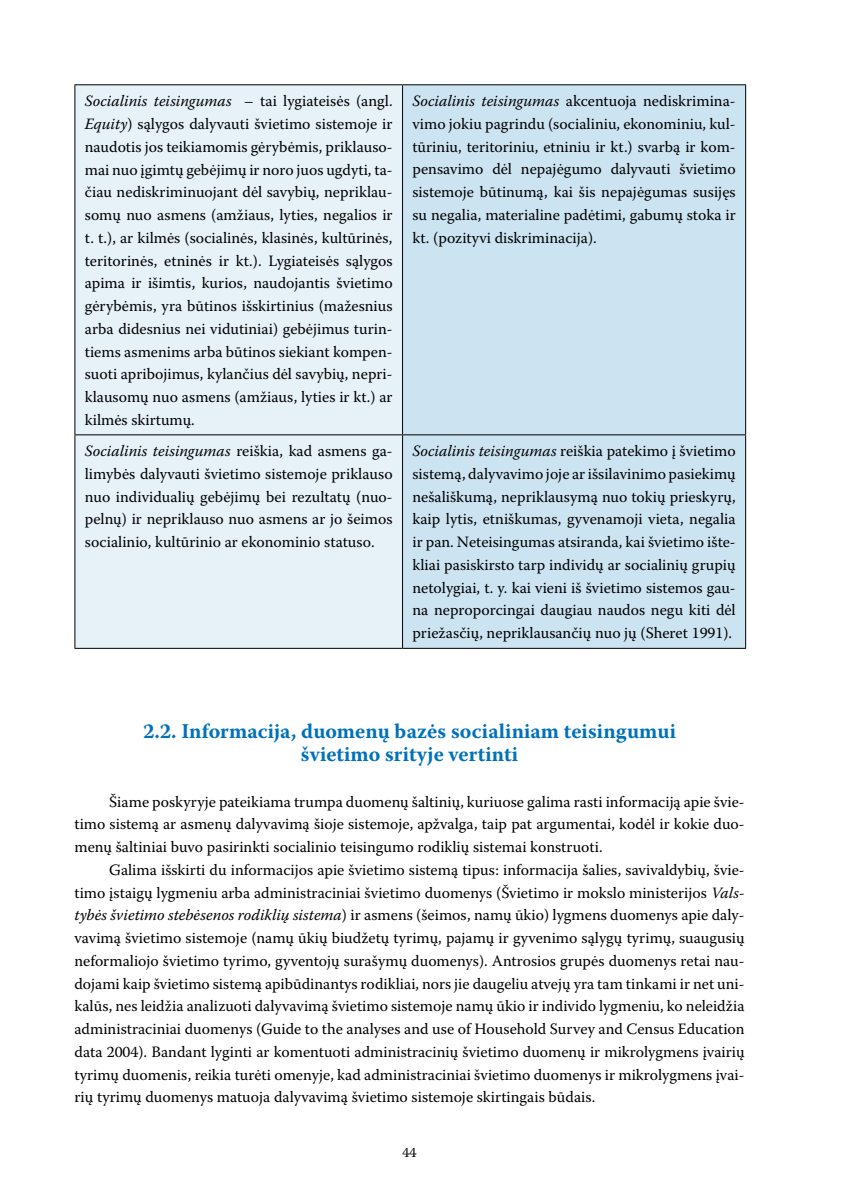
<style>
.page{position:relative;width:844px;height:1191px;background:#fff}
.page>*{position:absolute;margin:0;border:0;box-sizing:border-box;transform-origin:0 0}
.t1{font:700 21px/22.8px "Warnock Pro";color:#0071bc;text-align:center}
.t2{font:15.75px/22.8px "Warnock Pro";color:#000;text-align:justify}
.t3{font:14px "Warnock Pro";color:#000}
.s1{font-style:italic}
</style>
<div class="page">
<div style="left:75px;top:85px;width:327px;height:563px;background:#e6f1f8"></div>
<div style="left:403px;top:85px;width:342px;height:563px;background:#cce3f2"></div>
<hr style="left:74px;top:84px;width:328px;height:1px;background:#000">
<hr style="left:402px;top:84px;width:343px;height:1px;background:#000">
<hr style="left:74px;top:434px;width:328px;height:1px;background:#000">
<hr style="left:402px;top:434px;width:343px;height:1px;background:#000">
<hr style="left:74px;top:648px;width:328px;height:1px;background:#000">
<hr style="left:402px;top:648px;width:343px;height:1px;background:#000">
<hr style="left:74px;top:85px;width:1px;height:349px;background:#000">
<hr style="left:74px;top:435px;width:1px;height:213px;background:#000">
<hr style="left:402px;top:85px;width:1px;height:349px;background:#000">
<hr style="left:745px;top:85px;width:1px;height:349px;background:#000">
<hr style="left:402px;top:435px;width:1px;height:213px;background:#000">
<hr style="left:745px;top:435px;width:1px;height:213px;background:#000">
<p class="t2" style="left:85px;top:89px;width:309px"><span class="s1">Socialinis teisingumas</span> – tai lygiateisės (angl.<br><span class="s1">Equity</span>) sąlygos dalyvauti švietimo sistemoje ir naudotis jos teikiamomis gėrybėmis, priklauso&shy;mai nuo įgimtų gebėjimų ir noro juos ugdyti, ta&shy;čiau nediskriminuojant dėl savybių, nepriklau&shy;somų nuo asmens (amžiaus, lyties, negalios ir t. t.), ar kilmės (socialinės, klasinės, kultūrinės, teritorinės, etninės ir kt.). Lygiateisės sąlygos apima ir išimtis, kurios, naudojantis švietimo gėrybėmis, yra būtinos išskirtinius (mažesnius arba didesnius nei vidutiniai) gebėjimus turin&shy;tiems asmenims arba būtinos siekiant kompen&shy;suoti apribojimus, kylančius dėl savybių, nepri&shy;klausomų nuo asmens (amžiaus, lyties ir kt.) ar kilmės skirtumų.</p>
<p class="t2" style="left:412px;top:89px;width:325px"><span class="s1">Socialinis teisingumas</span> akcentuoja nediskrimina&shy;vimo jokiu pagrindu (socialiniu, ekonominiu, kul&shy;tūriniu, teritoriniu, etniniu ir kt.) svarbą ir kom&shy;pensavimo dėl nepajėgumo dalyvauti švietimo sistemoje būtinumą, kai šis nepajėgumas susijęs su negalia, materialine padėtimi, gabumų stoka ir kt. (pozityvi diskriminacija).</p>
<p class="t2" style="left:85px;top:439px;width:309px"><span class="s1">Socialinis teisingumas</span> reiškia, kad asmens ga&shy;limybės dalyvauti švietimo sistemoje priklauso nuo individualių gebėjimų bei rezultatų (nuo&shy;pelnų) ir nepriklauso nuo asmens ar jo šeimos socialinio, kultūrinio ar ekonominio statuso.</p>
<p class="t2" style="left:412px;top:439px;width:325px"><span class="s1">Socialinis teisingumas</span> reiškia patekimo į švietimo sistemą, dalyvavimo joje ar išsilavinimo pasiekimų nešališkumą, nepriklausymą nuo tokių prieskyrų, kaip lytis, etniškumas, gyvenamoji vieta, negalia ir pan. Neteisingumas atsiranda, kai švietimo ište&shy;kliai pasiskirsto tarp individų ar socialinių grupių netolygiai, t. y. kai vieni iš švietimo sistemos gau&shy;na neproporcingai daugiau naudos negu kiti dėl priežasčių, nepriklausančių nuo jų (Sheret 1991).</p>
<h1 class="t1" style="left:143px;top:720px;width:534px">2.2. Informacija, duomenų bazės socialiniam teisingumui švietimo srityje vertinti</h1>
<p class="t2" style="left:74px;top:790px;width:671px;text-indent:35px">Šiame poskyryje pateikiama trumpa duomenų šaltinių, kuriuose galima rasti informaciją apie švie&shy;timo sistemą ar asmenų dalyvavimą šioje sistemoje, apžvalga, taip pat argumentai, kodėl ir kokie duo&shy;menų šaltiniai buvo pasirinkti socialinio teisingumo rodiklių sistemai konstruoti.</p>
<p class="t2" style="left:74px;top:858px;width:671px;text-indent:35px">Galima išskirti du informacijos apie švietimo sistemą tipus: informacija šalies, savivaldybių, švie&shy;timo įstaigų lygmeniu arba administraciniai švietimo duomenys (Švietimo ir mokslo ministerijos <span class="s1">Vals&shy;tybės švietimo stebėsenos rodiklių sistema</span>) ir asmens (šeimos, namų ūkio) lygmens duomenys apie daly&shy;vavimą švietimo sistemoje (namų ūkių biudžetų tyrimų, pajamų ir gyvenimo sąlygų tyrimų, suaugusių neformaliojo švietimo tyrimo, gyventojų surašymų duomenys). Antrosios grupės duomenys retai nau&shy;dojami kaip švietimo sistemą apibūdinantys rodikliai, nors jie daugeliu atvejų yra tam tinkami ir net uni&shy;kalūs, nes leidžia analizuoti dalyvavimą švietimo sistemoje namų ūkio ir individo lygmeniu, ko neleidžia administraciniai duomenys (Guide to the analyses and use of Household Survey and Census Education data 2004). Bandant lyginti ar komentuoti administracinių švietimo duomenų ir mikrolygmens įvairių tyrimų duomenis, reikia turėti omenyje, kad administraciniai švietimo duomenys ir mikrolygmens įvai&shy;rių tyrimų duomenys matuoja dalyvavimą švietimo sistemoje skirtingais būdais.</p>
<p class="t3" style="left:402px;top:1143px;width:16px">44</p>
</div>
